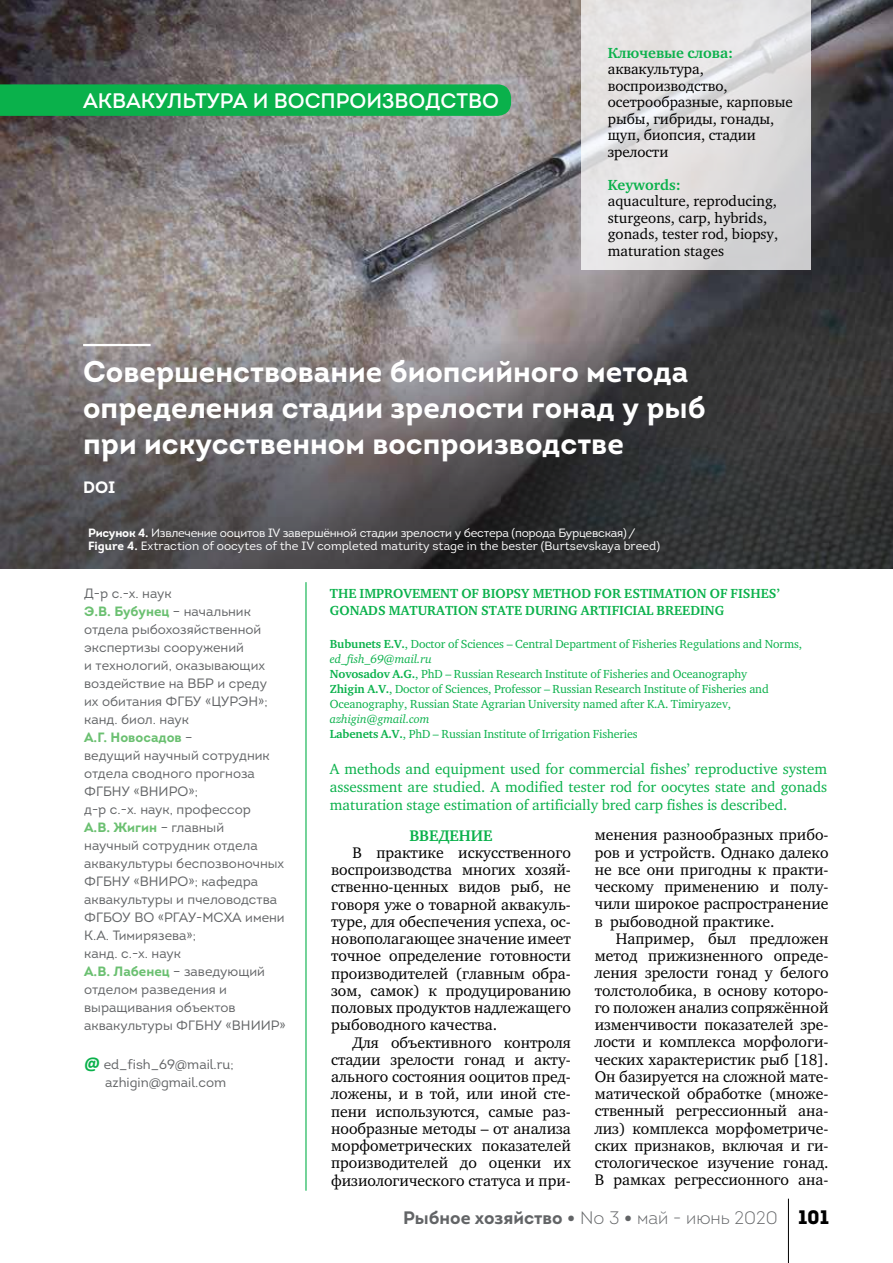
<style>
.page{position:relative;width:893px;height:1263px;background:#fff}
.page>*{position:absolute;margin:0;border:0;box-sizing:border-box;transform-origin:0 0}
.t1{font:700 30px/36px "Intro";color:#fff}
.t2{font:21px "Intro";color:#fff}
.t3{font:700 18px "Intro";color:#626466}
.t4{font:700 16.5px "Intro";color:#fff}
.t5{font:15.75px/17.2px "Charter ITCC";color:#000;text-align:justify}
.t6{font:700 15.75px "Charter ITCC";color:#0ab14b}
.t7{font:15px/18px "Charter ITCC";color:#0ab14b;text-align:justify}
.t8{font:15px/16.5px "Charter ITCC";color:#000}
.t9{font:700 15px "Charter ITCC";color:#0ab14b}
.t10{font:13.5px/18px "Intro";color:#626466}
.t11{font:700 13.5px/16.5px "Charter ITCC";color:#0ab14b}
.t12{font:12px/15px "Charter ITCC";letter-spacing:-.01em;color:#0ab14b}
.t13{font:12px/13.5px "Intro";letter-spacing:-.01em;color:#fff}
.s1{font-weight:700}
.s2{font-family:"Calibri";font-style:italic}
.s3{font-weight:700;color:#6bc071}
.s4{font-family:"Calibri";font-weight:700;font-size:18px;color:#0ab14b}
.s5{font-style:italic}
.s6{font-family:"PT Sans"}
.s7{font-weight:300}
.s8{font-family:"Intro Black Caps";font-weight:400;font-size:19.5px;color:#000}
</style>
<div class="page">
<hr style="left:788px;top:1199px;width:1px;height:64px;background:#000">
<img style="left:0;top:0;width:893px;height:339px">
<hr style="left:305px;top:582px;width:2px;height:609px;background:#0ab14b">
<svg style="left:0;top:339px;width:893px;height:230px;background:#525052"></svg>
<div style="left:0;top:84px;width:511px;height:32px;background:#0ab14b"></div>
<hr style="left:83px;top:344px;width:68px;height:2px;background:#fff">
<svg style="left:581px;top:0;width:230px;height:270px;background:#e0dedf"></svg>
<h2 class="t2" style="left:83px;top:88px;width:417px">АКВАКУЛЬТУРА И ВОСПРОИЗВОДСТВО</h2>
<p class="t9" style="left:608px;top:44px;width:127px">Ключевые слова:</p>
<p class="t8" style="left:608px;top:61px;width:187px">аквакультура, воспроизводство, осетрообразные, карповые рыбы, гибриды, гонады, щуп, биопсия, стадии зрелости</p>
<p class="t9" style="left:608px;top:176px;width:75px">Keywords:</p>
<p class="t8" style="left:608px;top:193px;width:172px">aquaculture, reproducing, sturgeons, carp, hybrids, gonads, tester rod, biopsy, maturation stages</p>
<h1 class="t1" style="left:83px;top:354px;width:624px">Совершенствование биопсийного метода определения стадии зрелости гонад у рыб при искусственном воспроизводстве</h1>
<p class="t4" style="left:83px;top:476px;width:34px">DOI</p>
<p class="t13" style="left:88px;top:526px;width:573px"><span class="s1">Рисунок 4.</span> Извлечение ооцитов IV завершённой стадии зрелости у бестера (порода Бурцевская) <span class="s2">/<br></span><span class="s1">Figure 4.</span> Extraction of oocytes of the IV completed maturity stage in the bester (Burtsevskaya breed)</p>
<p class="t10" style="left:84px;top:584px;width:203px">Д-р с.-х. наук<br><span class="s3">Э.В. Бубунец</span> – начальник отдела рыбохозяйственной экспертизы сооружений<br>и технологий, оказывающих воздействие на ВБР и среду<br>их обитания ФГБУ «ЦУРЭН»; канд. биол. наук<br><span class="s3">А.Г. Новосадов</span> –<br>ведущий научный сотрудник отдела сводного прогноза<br>ФГБНУ «ВНИРО»;<br>д-р с.-х. наук, профессор<br><span class="s3">А.В. Жигин</span> – главный<br>научный сотрудник отдела аквакультуры беспозвоночных<br>ФГБНУ «ВНИРО»; кафедра аквакультуры и пчеловодства<br>ФГБОУ ВО «РГАУ-МСХА имени<br>К.А. Тимирязева»;<br>канд. с.-х. наук<br><span class="s3">А.В. Лабенец</span> – заведующий отделом разведения и выращивания объектов аквакультуры ФГБНУ «ВНИИР»</p>
<p class="t10" style="left:105px;top:1055px;width:130px;text-indent:-21px"><span class="s4">@</span> ed_fish_69@mail.ru; azhigin@gmail.com</p>
<p class="t11" style="left:330px;top:586px;width:452px">THE IMPROVEMENT OF BIOPSY METHOD FOR ESTIMATION OF FISHES’<br>GONADS MATURATION STATE DURING ARTIFICIAL BREEDING</p>
<p class="t12" style="left:330px;top:636px;width:474px"><span class="s1">Bubunets E.V.</span>, Doctor of Sciences – Central Department of Fisheries Regulations and Norms, <span class="s5">ed_fish_69@mail.ru<br></span><span class="s1">Novosadov A.G.</span>, PhD – Russian Research Institute of Fisheries and Oceanography<br><span class="s1">Zhigin A.V.</span>, Doctor of Sciences, Professor – Russian Research Institute of Fisheries and Oceanography, Russian State Agrarian University named after K.A. Timiryazev,</p>
<p class="t12" style="left:330px;top:711px;width:309px"><span class="s5">azhigin@gmail.com<br></span><span class="s1">Labenets A.V.</span>, PhD – Russian Institute of Irrigation Fisheries</p>
<p class="t7" style="left:330px;top:760px;width:499px">A methods and equipment used for commercial fishes’ reproductive system assessment are studied. A modified tester rod for oocytes state and gonads maturation stage estimation of artificially bred carp fishes is described.</p>
<p class="t6" style="left:409px;top:827px;width:85px">ВВЕДЕНИЕ</p>
<p class="t5" style="left:331px;top:844px;width:241px;text-indent:21px">В практике искусственного воспроизводства многих хозяй&shy;ственно-ценных видов рыб, не говоря уже о товарной аквакуль&shy;туре, для обеспечения успеха, ос&shy;новополагающее значение имеет точное определение готовности производителей (главным обра&shy;зом, самок) к продуцированию половых продуктов надлежащего рыбоводного качества.</p>
<p class="t5" style="left:331px;top:1034px;width:241px;text-indent:21px">Для объективного контроля стадии зрелости гонад и акту&shy;ального состояния ооцитов пред&shy;ложены, и в той, или иной сте&shy;пени используются, самые раз&shy;нообразные методы – от анализа морфометрических показателей производителей до оценки их физиологического статуса и при-</p>
<p class="t5" style="left:595px;top:827px;width:235px">менения разнообразных прибо&shy;ров и устройств. Однако далеко не все они пригодны к практи&shy;ческому применению и полу&shy;чили широкое распространение в рыбоводной практике.</p>
<p class="t5" style="left:595px;top:930px;width:235px;text-indent:21px">Например, был предложен метод прижизненного опреде&shy;ления зрелости гонад у белого толстолобика, в основу которо&shy;го положен анализ сопряжённой изменчивости показателей зре&shy;лости и комплекса морфологи&shy;ческих характеристик рыб [18].<br>Он базируется на сложной мате&shy;матической обработке (множе&shy;ственный регрессионный ана&shy;лиз) комплекса морфометриче&shy;ских признаков, включая и ги&shy;стологическое изучение гонад.<br>В рамках регрессионного ана-</p>
<p class="t3" style="left:403px;top:1206px;width:428px">Рыбное хозяйство <span class="s6">•</span> <span class="s7">№ 3</span> <span class="s6">•</span> <span class="s7">май - июнь 2020</span> <span class="s8">101</span></p>
</div>
